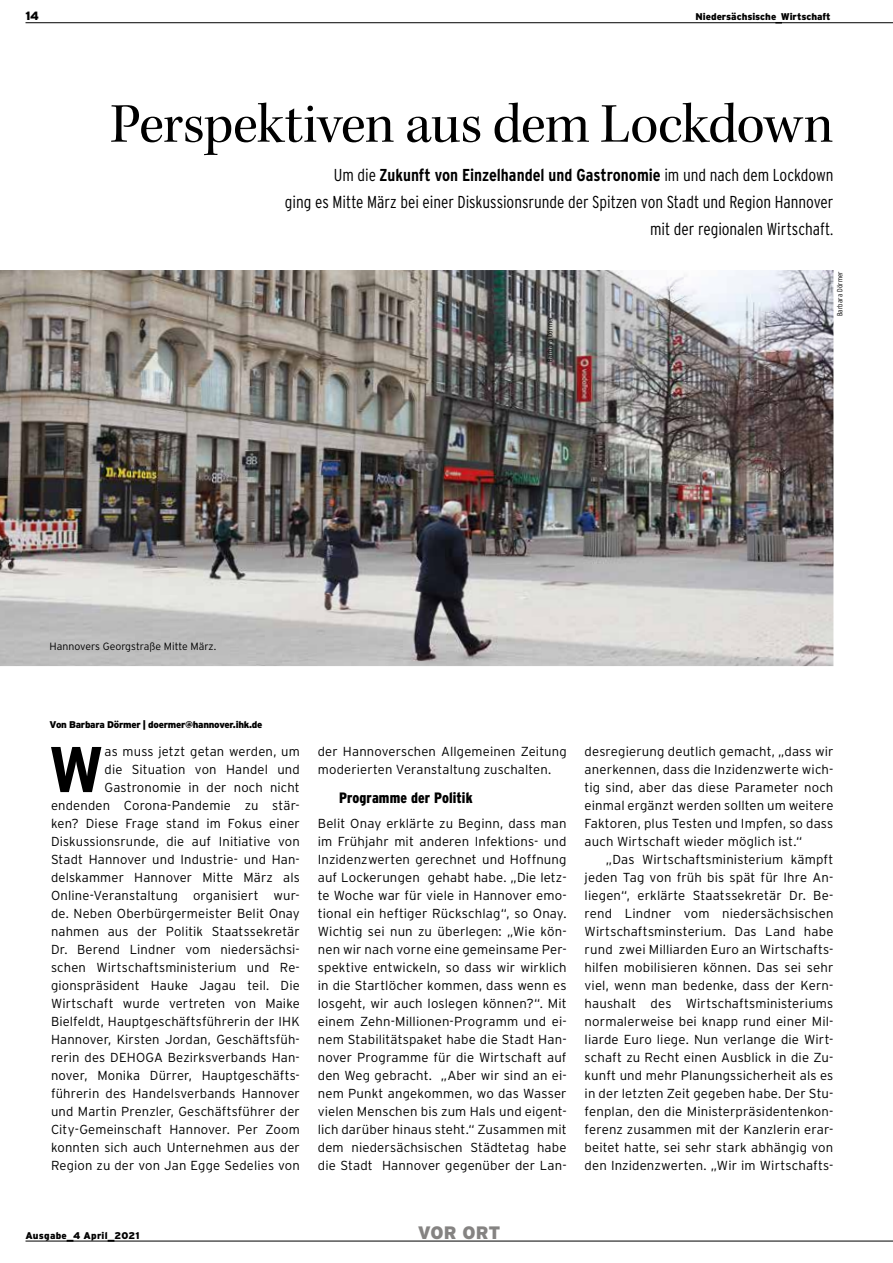
<style>
.page{position:relative;width:893px;height:1263px;background:#fff}
.page>*{position:absolute;margin:0;border:0;box-sizing:border-box;transform-origin:0 0}
.t1{font:700 64.5px "Interstate";color:#000}
.t2{font:57px "Kepler Std Subh";letter-spacing:-.005em;color:#000}
.t3{font:900 18px "Interstate";color:#858382}
.t4{font:300 condensed 17.25px/27px "Interstate";letter-spacing:-.005em;color:#000;text-align:right}
.t5{font:900 condensed 15px "Interstate";letter-spacing:.01em;color:#000}
.t6{font:300 13.05px/18px "Interstate";letter-spacing:.01em;color:#000;text-align:justify}
.t7{font:900 12px "Interstate";color:#000}
.t8{font:300 10.5px "Interstate";color:#000}
.t9{font:900 9.75px "Interstate";letter-spacing:-.01em;color:#000}
.t10{font:900 9.75px "Interstate";letter-spacing:.02em;color:#000}
.t11{font:300 condensed 7.5px "Interstate";letter-spacing:.025em;color:#000}
.s1{font-weight:700}
.s2{font-size:13.5px}
</style>
<div class="page">
<img style="left:0;top:270px;width:833px;height:396px">
<hr style="left:26px;top:1241px;width:867px;height:1px;background:#000">
<hr style="left:26px;top:22px;width:867px;height:1px;background:#000">
<p class="t7" style="left:26px;top:9px;width:15px">14</p>
<p class="t9" style="left:695px;top:11px;width:137px">Niedersächsische Wirtschaft</p>
<h2 class="t2" style="left:110px;top:92px;width:725px">Perspektiven aus dem Lockdown</h2>
<h3 class="t4" style="left:285px;top:161px;width:550px">Um die <span class="s1">Zukunft von Einzelhandel und Gastronomie</span> im und nach dem Lockdown<br>ging es Mitte März bei einer Diskussionsrunde der Spitzen von Stadt und Region Hannover mit der regionalen Wirtschaft.</h3>
<p class="t11" style="left:545px;top:361px;width:47px;rotate:-90deg">Barbara Dörmer</p>
<p class="t11" style="left:835px;top:316px;width:47px;rotate:-90deg">Barbara Dörmer</p>
<p class="t8" style="left:50px;top:639px;width:168px">Hannovers Georgstraße Mitte März.</p>
<p class="t9" style="left:50px;top:718px;width:214px">Von Barbara Dörmer | doermer@hannover.ihk.de</p>
<p class="t6" style="left:51px;top:742px;width:250px;text-align:right">as muss jetzt getan werden, um<br>die Situation von Handel und Gastronomie in der noch nicht endenden Corona-Pandemie zu stär&shy;ken? Diese Frage stand im Fokus einer Diskussionsrunde, die auf Initiative von Stadt Hannover und Industrie- und Han&shy;delskammer Hannover Mitte März als Online-Veranstaltung organisiert wur&shy;de. Neben Oberbürgermeister Belit Onay nahmen aus der Politik Staatssekretär Dr. Berend Lindner vom niedersächsi&shy;schen Wirtschaftsministerium und Re&shy;gionspräsident Hauke Jagau teil. Die Wirtschaft wurde vertreten von Maike Bielfeldt, Hauptgeschäftsführerin der IHK Hannover, Kirsten Jordan, Geschäftsfüh&shy;rerin des DEHOGA Bezirksverbands Han&shy;nover, Monika Dürrer, Hauptgeschäfts&shy;führerin des Handelsverbands Hannover und Martin Prenzler, Geschäftsführer der City-Gemeinschaft Hannover. Per Zoom konnten sich auch Unternehmen aus der Region zu der von Jan Egge Sedelies von</p>
<p class="t6" style="left:318px;top:742px;width:250px">der Hannoverschen Allgemeinen Zeitung moderierten Veranstaltung zuschalten.</p>
<h1 class="t1" style="left:48px;top:730px;width:58px">W</h1>
<p class="t5" style="left:339px;top:789px;width:135px">Programme der Politik</p>
<p class="t6" style="left:318px;top:814px;width:250px">Belit Onay erklärte zu Beginn, dass man im Frühjahr mit anderen Infektions- und Inzidenzwerten gerechnet und Hoffnung auf Lockerungen gehabt habe. „Die letz&shy;te Woche war für viele in Hannover emo&shy;tional ein heftiger Rückschlag“, so Onay.<br>Wichtig sei nun zu überlegen: „Wie kön&shy;nen wir nach vorne eine gemeinsame Per&shy;spektive entwickeln, so dass wir wirklich in die Startlöcher kommen, dass wenn es losgeht, wir auch loslegen können?“. Mit einem Zehn-Millionen-Programm und ei&shy;nem Stabilitätspaket habe die Stadt Han&shy;nover Programme für die Wirtschaft auf den Weg gebracht. „Aber wir sind an ei&shy;nem Punkt angekommen, wo das Wasser vielen Menschen bis zum Hals und eigent&shy;lich darüber hinaus steht.“ Zusammen mit dem niedersächsischen Städtetag habe die Stadt Hannover gegenüber der Lan-</p>
<p class="t6" style="left:585px;top:742px;width:250px">desregierung deutlich gemacht, „dass wir anerkennen, dass die Inzidenzwerte wich&shy;tig sind, aber das diese Parameter noch einmal ergänzt werden sollten um weitere Faktoren, plus Testen und Impfen, so dass auch Wirtschaft wieder möglich ist.“</p>
<p class="t6" style="left:585px;top:850px;width:250px;text-indent:21px">„Das Wirtschaftsministerium kämpft jeden Tag von früh bis spät für Ihre An&shy;liegen“, erklärte Staatssekretär Dr. Be&shy;rend Lindner vom niedersächsischen Wirtschaftsminsterium. Das Land habe rund zwei Milliarden Euro an Wirtschafts&shy;hilfen mobilisieren können. Das sei sehr viel, wenn man bedenke, dass der Kern&shy;haushalt des Wirtschaftsministeriums normalerweise bei knapp rund einer Mil&shy;liarde Euro liege. Nun verlange die Wirt&shy;schaft zu Recht einen Ausblick in die Zu&shy;kunft und mehr Planungssicherheit als es in der letzten Zeit gegeben habe. Der Stu&shy;fenplan, den die Ministerpräsidentenkon&shy;ferenz zusammen mit der Kanzlerin erar&shy;beitet hatte, sei sehr stark abhängig von den Inzidenzwerten. „Wir im Wirtschafts-</p>
<p class="t10" style="left:26px;top:1230px;width:115px">Ausgabe<span class="s2">_</span>4 April<span class="s2">_</span>2021</p>
<h3 class="t3" style="left:418px;top:1221px;width:84px">Vor Ort</h3>
</div>
